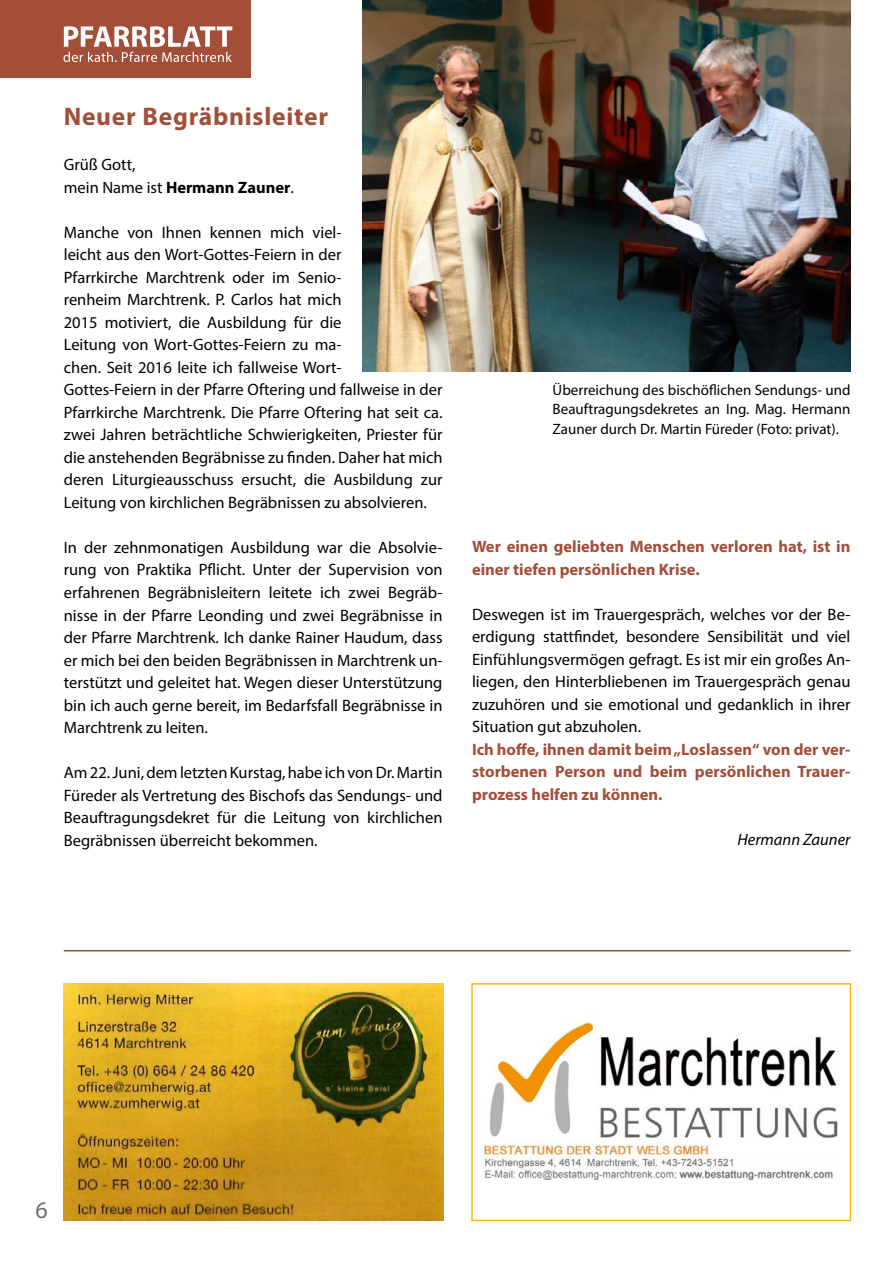
<style>
.page{position:relative;width:893px;height:1263px;background:#fff}
.page>*{position:absolute;margin:0;border:0;box-sizing:border-box;transform-origin:0 0}
.t1{font:700 25.5px "Myriad Pro";letter-spacing:.03em;color:#a34e39}
.t2{font:24px "Myriad Pro";color:#706f6f}
.t3{font:16.5px/22.5px "Myriad Pro";color:#000;text-align:justify}
.t4{font:700 16.5px/22.5px "Myriad Pro";color:#a34e39}
.t5{font:700 16.5px "Myriad Pro";color:#000}
.t6{font:italic 16.5px "Myriad Pro";color:#000}
.t7{font:15px/19.5px "Myriad Pro";color:#000;text-align:justify}
.s1{font-weight:400}
</style>
<div class="page">
<div style="left:0;top:0;width:251px;height:78px;background:#a34e39"></div>
<svg style="left:63px;top:26px;width:169px;height:36px"></svg>
<div style="left:471px;top:983px;width:380px;height:238px;border:2px solid #fbb90d"></div>
<hr style="left:64px;top:950px;width:786px;height:1px;background:#a34e39">
<img style="left:363px;top:0;width:487px;height:371px">
<img style="left:482px;top:1021px;width:356px;height:160px">
<img style="left:63px;top:984px;width:380px;height:236px">
<h1 class="t1" style="left:64px;top:100px;width:266px">Neuer Begräbnisleiter</h1>
<p class="t3" style="left:64px;top:153px;width:73px">Grüß Gott,</p>
<p class="t5" style="left:64px;top:177px;width:232px"><span class="s1">mein Name ist</span> Hermann Zauner<span class="s1">.</span></p>
<p class="t3" style="left:64px;top:221px;width:380px;text-align:left">Manche von Ihnen kennen mich viel-<br>leicht aus den Wort-Gottes-Feiern in der<br>Pfarrkirche Marchtrenk oder im Senio-<br>renheim Marchtrenk. P. Carlos hat mich<br>2015 motiviert, die Ausbildung für die<br>Leitung von Wort-Gottes-Feiern zu ma-<br>chen. Seit 2016 leite ich fallweise Wort-<br>Gottes-Feiern in der Pfarre Oftering und fallweise in der Pfarrkirche Marchtrenk. Die Pfarre Oftering hat seit ca. zwei Jahren beträchtliche Schwierigkeiten, Priester für die anstehenden Begräbnisse zu finden. Daher hat mich deren Liturgieausschuss ersucht, die Ausbildung zur Leitung von kirchlichen Begräbnissen zu absolvieren.</p>
<p class="t3" style="left:64px;top:536px;width:380px">In der zehnmonatigen Ausbildung war die Absolvie&shy;rung von Praktika Pflicht. Unter der Supervision von erfahrenen Begräbnisleitern leitete ich zwei Begräb&shy;nisse in der Pfarre Leonding und zwei Begräbnisse in der Pfarre Marchtrenk. Ich danke Rainer Haudum, dass er mich bei den beiden Begräbnissen in Marchtrenk un&shy;terstützt und geleitet hat. Wegen dieser Unterstützung bin ich auch gerne bereit, im Bedarfsfall Begräbnisse in Marchtrenk zu leiten.</p>
<p class="t3" style="left:64px;top:761px;width:380px">Am 22. Juni, dem letzten Kurstag, habe ich von Dr. Martin Füreder als Vertretung des Bischofs das Sendungs- und Beauftragungsdekret für die Leitung von kirchlichen Begräbnissen überreicht bekommen.</p>
<p class="t7" style="left:553px;top:380px;width:299px">Überreichung des bischöflichen Sendungs- und Beauftragungsdekretes an Ing. Mag. Hermann Zauner durch Dr. Martin Füreder (Foto: privat).</p>
<p class="t4" style="left:472px;top:535px;width:380px">Wer einen geliebten Menschen verloren hat, ist in einer tiefen persönlichen Krise.</p>
<p class="t3" style="left:472px;top:603px;width:380px">Deswegen ist im Trauergespräch, welches vor der Be&shy;erdigung stattfindet, besondere Sensibilität und viel Einfühlungsvermögen gefragt. Es ist mir ein großes An&shy;liegen, den Hinterbliebenen im Trauergespräch genau zuzuhören und sie emotional und gedanklich in ihrer Situation gut abzuholen.</p>
<p class="t4" style="left:472px;top:738px;width:380px;text-align:justify">Ich hoffe, ihnen damit beim „Loslassen“ von der ver&shy;storbenen Person und beim persönlichen Trauer&shy;prozess helfen zu können.</p>
<p class="t6" style="left:738px;top:829px;width:114px">Hermann Zauner</p>
<h2 class="t2" style="left:35px;top:1195px;width:14px">6</h2>
</div>
